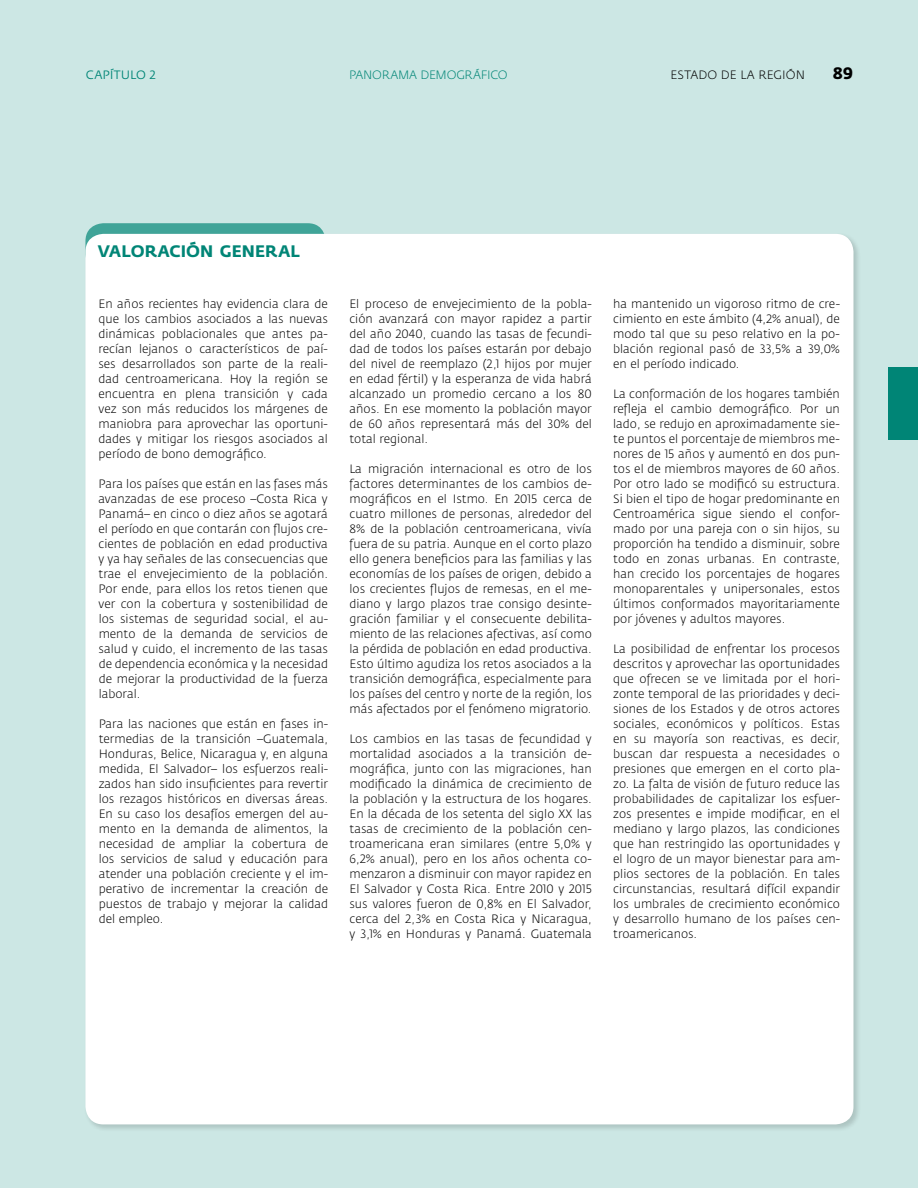
<style>
.page{position:relative;width:918px;height:1188px;background:#cce7e4}
.page>*{position:absolute;margin:0;border:0;box-sizing:border-box;transform-origin:0 0}
.t1{font:700 16.5px "Fedra Sans";letter-spacing:.005em;color:#008576}
.t2{font:700 16.5px "Fedra Sans";color:#000}
.t3{font:300 12px/15px "Fedra Sans";color:#000;text-align:justify}
.t4{font:300 12px "Fedra Sans";letter-spacing:-.015em;color:#008576}
.t5{font:12px "Fedra Sans";letter-spacing:.01em;color:#008576}
</style>
<div class="page">
<div style="left:888px;top:367px;width:30px;height:73px;background:#008576"></div>
<div style="left:85px;top:223px;width:241px;height:49px;background:#40a498;border-radius:18px"></div>
<div style="left:84px;top:232px;width:778px;height:900px;background:#000;opacity:.15"></div>
<div style="left:85px;top:234px;width:768px;height:890px;background:#fff;border-radius:18px"></div>
<p class="t5" style="left:86px;top:68px;width:71px">CAPÍTULO 2</p>
<p class="t4" style="left:349px;top:68px;width:160px">PANORAMA DEMOGRÁFICO</p>
<p class="t3" style="left:670px;top:67px;width:136px">ESTADO DE LA REGIÓN</p>
<h1 class="t2" style="left:833px;top:63px;width:22px">89</h1>
<h1 class="t1" style="left:98px;top:242px;width:204px">VALORACIóN GENERAL</h1>
<p class="t3" style="left:99px;top:296px;width:231px">En años recientes hay evidencia clara de que los cambios asociados a las nuevas dinámicas poblacionales que antes pa&shy;recían lejanos o característicos de paí&shy;ses desarrollados son parte de la reali&shy;dad centroamericana. Hoy la región se encuentra en plena transición y cada vez son más reducidos los márgenes de maniobra para aprovechar las oportuni&shy;dades y mitigar los riesgos asociados al período de bono demográfico.</p>
<p class="t3" style="left:99px;top:476px;width:231px">Para los países que están en las fases más avanzadas de ese proceso –Costa Rica y Panamá– en cinco o diez años se agotará el período en que contarán con flujos cre&shy;cientes de población en edad productiva y ya hay señales de las consecuencias que trae el envejecimiento de la población.<br>Por ende, para ellos los retos tienen que ver con la cobertura y sostenibilidad de los sistemas de seguridad social, el au&shy;mento de la demanda de servicios de salud y cuido, el incremento de las tasas de dependencia económica y la necesidad de mejorar la productividad de la fuerza laboral.</p>
<p class="t3" style="left:99px;top:716px;width:231px">Para las naciones que están en fases in&shy;termedias de la transición –Guatemala, Honduras, Belice, Nicaragua y, en alguna medida, El Salvador– los esfuerzos reali&shy;zados han sido insuficientes para revertir los rezagos históricos en diversas áreas.<br>En su caso los desafíos emergen del au&shy;mento en la demanda de alimentos, la necesidad de ampliar la cobertura de los servicios de salud y educación para atender una población creciente y el im&shy;perativo de incrementar la creación de puestos de trabajo y mejorar la calidad del empleo.</p>
<p class="t3" style="left:349px;top:296px;width:244px">El proceso de envejecimiento de la pobla&shy;ción avanzará con mayor rapidez a partir del año 2040, cuando las tasas de fecundi&shy;dad de todos los países estarán por debajo del nivel de reemplazo (2,1 hijos por mujer en edad fértil) y la esperanza de vida habrá alcanzado un promedio cercano a los 80 años. En ese momento la población mayor de 60 años representará más del 30% del total regional.</p>
<p class="t3" style="left:349px;top:461px;width:244px">La migración internacional es otro de los factores determinantes de los cambios de&shy;mográficos en el Istmo. En 2015 cerca de cuatro millones de personas, alrededor del 8% de la población centroamericana, vivía fuera de su patria. Aunque en el corto plazo ello genera beneficios para las familias y las economías de los países de origen, debido a los crecientes flujos de remesas, en el me&shy;diano y largo plazos trae consigo desinte&shy;gración familiar y el consecuente debilita&shy;miento de las relaciones afectivas, así como la pérdida de población en edad productiva.<br>Esto último agudiza los retos asociados a la transición demográfica, especialmente para los países del centro y norte de la región, los más afectados por el fenómeno migratorio.</p>
<p class="t3" style="left:349px;top:731px;width:244px">Los cambios en las tasas de fecundidad y mortalidad asociados a la transición de&shy;mográfica, junto con las migraciones, han modificado la dinámica de crecimiento de la población y la estructura de los hogares.<br>En la década de los setenta del siglo XX las tasas de crecimiento de la población cen&shy;troamericana eran similares (entre 5,0% y 6,2% anual), pero en los años ochenta co&shy;menzaron a disminuir con mayor rapidez en El Salvador y Costa Rica. Entre 2010 y 2015 sus valores fueron de 0,8% en El Salvador, cerca del 2,3% en Costa Rica y Nicaragua, y 3,1% en Honduras y Panamá. Guatemala</p>
<p class="t3" style="left:613px;top:297px;width:228px">ha mantenido un vigoroso ritmo de cre&shy;cimiento en este ámbito (4,2% anual), de modo tal que su peso relativo en la po&shy;blación regional pasó de 33,5% a 39,0% en el período indicado.</p>
<p class="t3" style="left:613px;top:387px;width:228px">La conformación de los hogares también refleja el cambio demográfico. Por un lado, se redujo en aproximadamente sie&shy;te puntos el porcentaje de miembros me&shy;nores de 15 años y aumentó en dos pun&shy;tos el de miembros mayores de 60 años.<br>Por otro lado se modificó su estructura.<br>Si bien el tipo de hogar predominante en Centroamérica sigue siendo el confor&shy;mado por una pareja con o sin hijos, su proporción ha tendido a disminuir, sobre todo en zonas urbanas. En contraste, han crecido los porcentajes de hogares monoparentales y unipersonales, estos últimos conformados mayoritariamente por jóvenes y adultos mayores.</p>
<p class="t3" style="left:613px;top:642px;width:228px">La posibilidad de enfrentar los procesos descritos y aprovechar las oportunidades que ofrecen se ve limitada por el hori&shy;zonte temporal de las prioridades y deci&shy;siones de los Estados y de otros actores sociales, económicos y políticos. Estas en su mayoría son reactivas, es decir, buscan dar respuesta a necesidades o presiones que emergen en el corto pla&shy;zo. La falta de visión de futuro reduce las probabilidades de capitalizar los esfuer&shy;zos presentes e impide modificar, en el mediano y largo plazos, las condiciones que han restringido las oportunidades y el logro de un mayor bienestar para am&shy;plios sectores de la población. En tales circunstancias, resultará difícil expandir los umbrales de crecimiento económico y desarrollo humano de los países cen&shy;troamericanos.</p>
</div>
